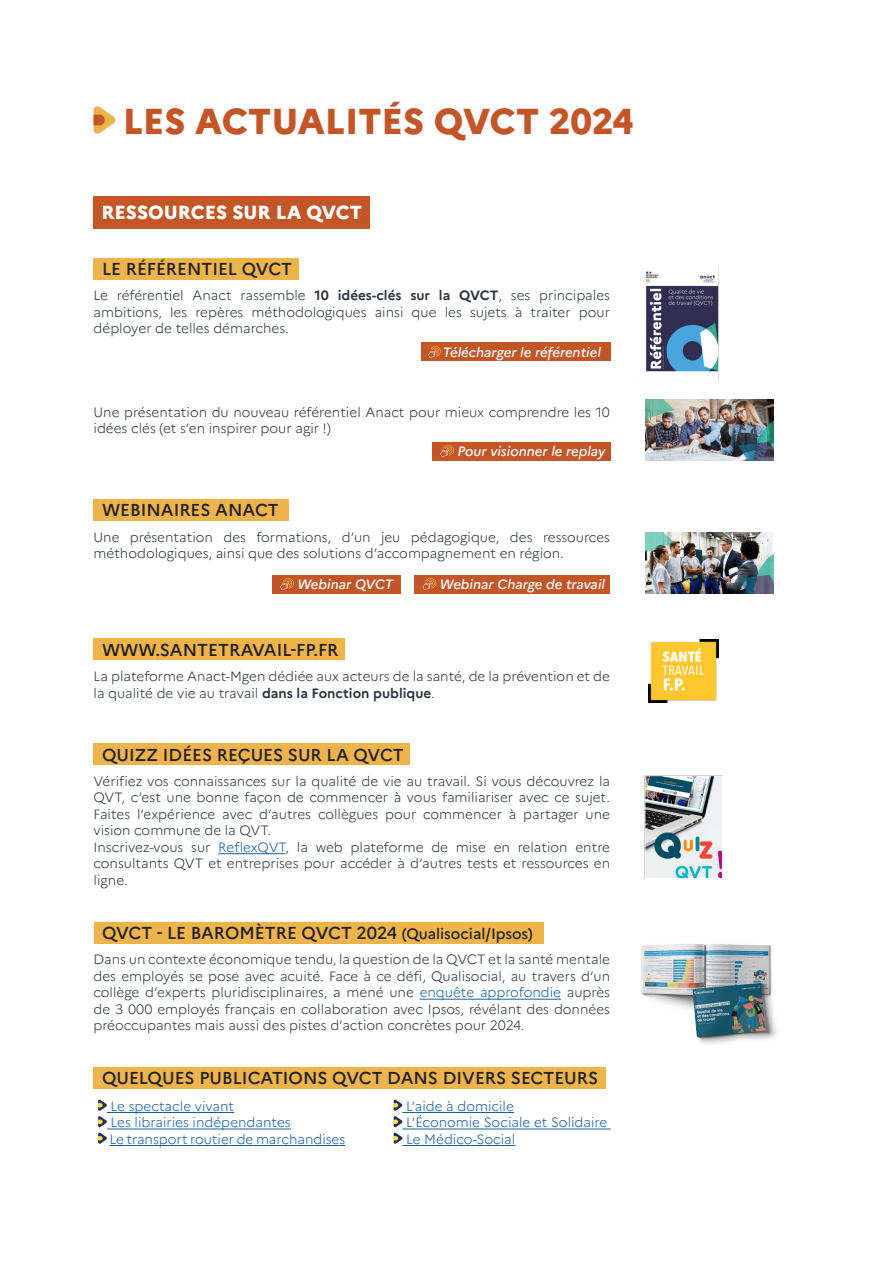
<style>
.page{position:relative;width:893px;height:1263px;background:#fff}
.page>*{position:absolute;margin:0;border:0;box-sizing:border-box;transform-origin:0 0}
.t1{font:800 36px "Marianne";color:#c45527}
.t2{font:800 18.9px "Marianne";color:#fff}
.t3{font:500 17.25px "Marianne";color:#231f20}
.t4{font:300 13.5px/16.5px "Marianne";color:#2a3442;text-align:justify}
.t5{font:300 13.5px "Marianne";color:#175d9e}
.t6{font:italic 500 13.5px "Marianne";color:#fff}
.s1{font-weight:700}
.s2{color:#175d9e}
.s3{font-size:15px}
</style>
<div class="page">
<div style="left:94px;top:196px;width:276px;height:33px;background:#c45527"></div>
<hr style="left:218px;top:853px;width:67px;height:1px;background:#175d9e">
<hr style="left:420px;top:999px;width:141px;height:1px;background:#175d9e">
<hr style="left:107px;top:1112px;width:127px;height:1px;background:#175d9e">
<hr style="left:107px;top:1129px;width:184px;height:1px;background:#175d9e">
<hr style="left:109px;top:1145px;width:236px;height:1px;background:#175d9e">
<svg style="left:98px;top:1099px;width:9px;height:45px"></svg>
<hr style="left:402px;top:1112px;width:112px;height:1px;background:#175d9e">
<hr style="left:402px;top:1129px;width:209px;height:1px;background:#175d9e">
<hr style="left:402px;top:1145px;width:113px;height:1px;background:#175d9e">
<svg style="left:393px;top:1099px;width:10px;height:45px"></svg>
<div style="left:94px;top:258px;width:205px;height:21px;background:#edb44b"></div>
<div style="left:94px;top:638px;width:251px;height:22px;background:#edb44b"></div>
<div style="left:94px;top:743px;width:316px;height:22px;background:#edb44b"></div>
<div style="left:94px;top:922px;width:449px;height:21px;background:#edb44b"></div>
<div style="left:94px;top:1067px;width:512px;height:22px;background:#edb44b"></div>
<div style="left:94px;top:499px;width:195px;height:21px;background:#edb44b"></div>
<svg style="left:94px;top:106px;width:22px;height:28px"></svg>
<div style="left:421px;top:343px;width:190px;height:18px;background:#c45527"></div>
<svg style="left:428px;top:346px;width:13px;height:12px"></svg>
<div style="left:432px;top:442px;width:179px;height:18px;background:#c45527"></div>
<svg style="left:440px;top:445px;width:14px;height:12px"></svg>
<img style="left:646px;top:271px;width:72px;height:101px">
<img style="left:645px;top:399px;width:129px;height:61px">
<img style="left:645px;top:532px;width:129px;height:61px">
<div style="left:272px;top:575px;width:128px;height:18px;background:#c45527"></div>
<svg style="left:280px;top:578px;width:14px;height:12px"></svg>
<div style="left:414px;top:575px;width:196px;height:18px;background:#c45527"></div>
<svg style="left:422px;top:578px;width:15px;height:12px"></svg>
<img style="left:649px;top:639px;width:69px;height:63px">
<img style="left:644px;top:776px;width:79px;height:102px">
<img style="left:641px;top:944px;width:136px;height:100px">
<p class="t1" style="left:123px;top:99px;width:512px">LES ACTUALITÉS QVCT 2024</p>
<p class="t2" style="left:101px;top:201px;width:262px">RESSOURCES SUR LA QVCT</p>
<p class="t3" style="left:102px;top:258px;width:192px">LE RÉFÉRENTIEL QVCT</p>
<p class="t4" style="left:94px;top:287px;width:518px">Le référentiel Anact rassemble <span class="s1">10 idées-clés sur la QVCT</span>, ses principales ambitions, les repères méthodologiques ainsi que les sujets à traiter pour déployer de telles démarches.</p>
<p class="t6" style="left:443px;top:344px;width:160px">Télécharger le référentiel</p>
<p class="t4" style="left:94px;top:404px;width:518px">Une présentation du nouveau référentiel Anact pour mieux comprendre les 10 idées clés (et s’en inspirer pour agir !)</p>
<p class="t3" style="left:102px;top:500px;width:178px">WEBINAIRES ANACT</p>
<p class="t6" style="left:458px;top:443px;width:149px">Pour visionner le replay</p>
<p class="t4" style="left:94px;top:529px;width:518px">Une présentation des formations, d’un jeu pédagogique, des ressources méthodologiques, ainsi que des solutions d’accompagnement en région.</p>
<p class="t6" style="left:297px;top:576px;width:97px">Webinar QVCT</p>
<p class="t6" style="left:440px;top:576px;width:167px">Webinar Charge de travail</p>
<p class="t3" style="left:102px;top:639px;width:238px">WWW.SANTETRAVAIL-FP.FR</p>
<p class="t4" style="left:94px;top:668px;width:518px">La plateforme Anact-Mgen dédiée aux acteurs de la santé, de la prévention et de la qualité de vie au travail <span class="s1">dans la Fonction publique</span>.</p>
<p class="t3" style="left:102px;top:744px;width:303px">QUIZZ IDÉES REÇUES SUR LA QVCT</p>
<p class="t4" style="left:94px;top:773px;width:518px">Vérifiez vos connaissances sur la qualité de vie au travail. Si vous découvrez la QVT, c’est une bonne façon de commencer à vous familiariser avec ce sujet.<br>Faites l’expérience avec d’autres collègues pour commencer à partager une vision commune de la QVT.</p>
<p class="t4" style="left:94px;top:839px;width:518px">Inscrivez-vous sur <span class="s2">ReflexQVT</span>, la web plateforme de mise en relation entre consultants QVT et entreprises pour accéder à d’autres tests et ressources en ligne.</p>
<p class="t3" style="left:102px;top:922px;width:432px">QVCT - LE BAROMÈTRE QVCT 2024 <span class="s3">(Qualisocial/Ipsos)</span></p>
<p class="t4" style="left:94px;top:951px;width:518px">Dans un contexte économique tendu, la question de la QVCT et la santé mentale des employés se pose avec acuité. Face à ce défi, Qualisocial, au travers d’un collège d’experts pluridisciplinaires, a mené une <span class="s2">enquête approfondie</span> auprès de 3 000 employés français en collaboration avec Ipsos, révélant des données préoccupantes mais aussi des pistes d’action concrètes pour 2024.</p>
<p class="t3" style="left:102px;top:1068px;width:498px">QUELQUES PUBLICATIONS QVCT DANS DIVERS SECTEURS</p>
<p class="t5" style="left:111px;top:1098px;width:125px">Le spectacle vivant</p>
<p class="t5" style="left:111px;top:1114px;width:182px">Les librairies indépendantes</p>
<p class="t5" style="left:109px;top:1131px;width:237px">Le transport routier de marchandises</p>
<p class="t5" style="left:406px;top:1098px;width:109px">L’aide à domicile</p>
<p class="t5" style="left:406px;top:1114px;width:203px">L’Économie Sociale et Solidaire</p>
<p class="t5" style="left:406px;top:1131px;width:111px">Le Médico-Social</p>
</div>
